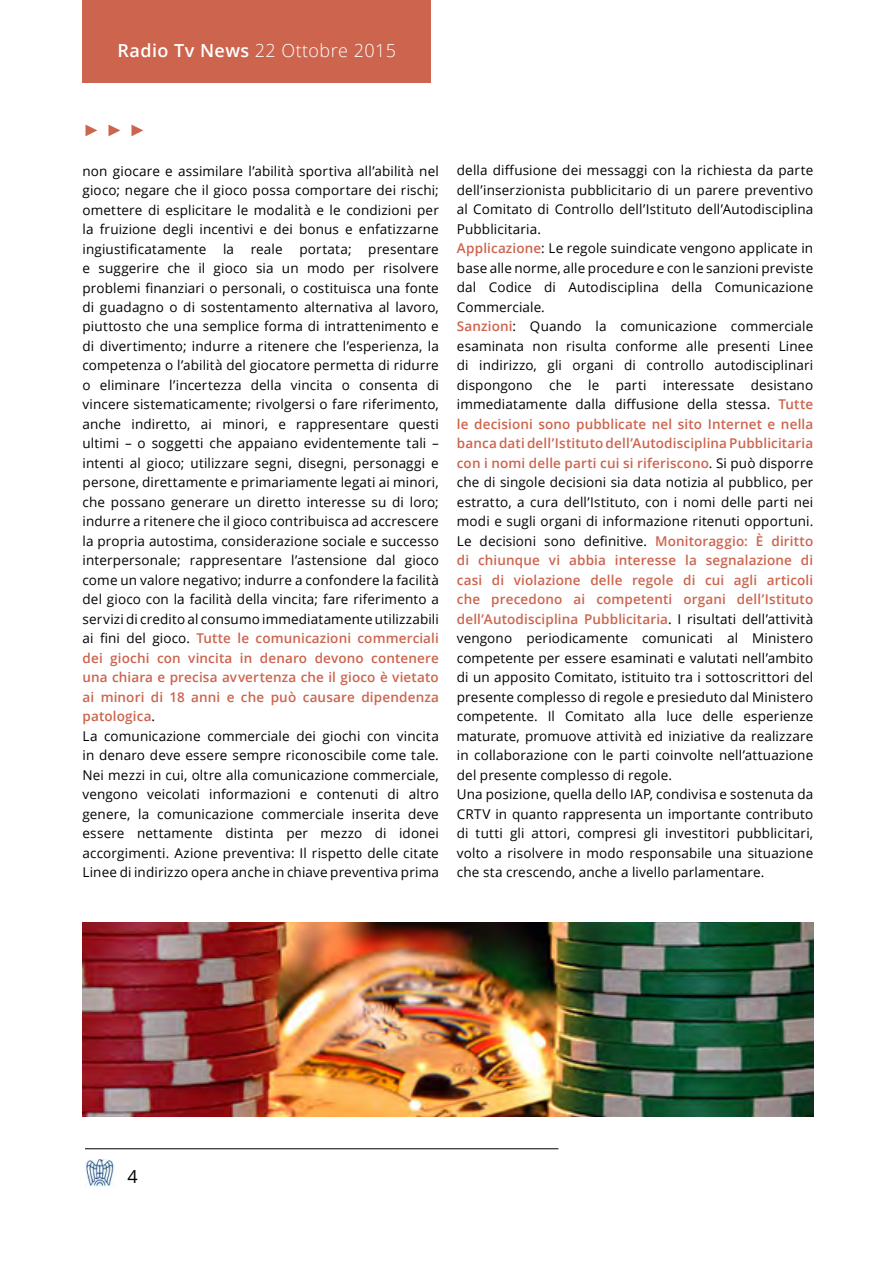
<style>
.page{position:relative;width:893px;height:1263px;background:#fff}
.page>*{position:absolute;margin:0;border:0;box-sizing:border-box;transform-origin:0 0}
.t1{font:300 18px "Open Sans";letter-spacing:.025em;color:#fff}
.t2{font:18px "Open Sans";color:#000}
.t3{font:13.5px/19.5px "Open Sans";letter-spacing:.01em;color:#000}
.s1{font-weight:600}
.s2{font-weight:600;color:#cc644e}
</style>
<div class="page">
<hr style="left:85px;top:1148px;width:473px;height:1px;background:#000">
<img style="left:85px;top:1159px;width:29px;height:28px">
<div style="left:83px;top:0;width:348px;height:83px;background:#cc644e"></div>
<svg style="left:86px;top:125px;width:11px;height:11px"></svg>
<svg style="left:109px;top:125px;width:11px;height:11px"></svg>
<svg style="left:131px;top:125px;width:12px;height:11px"></svg>
<img style="left:83px;top:923px;width:730px;height:193px">
<h1 class="t1" style="left:118px;top:38px;width:280px"><span class="s1">Radio Tv News</span> 22 Ottobre 2015</h1>
<p class="t3" style="left:83px;top:161px;width:358px">non giocare e assimilare l’abilità sportiva all’abilità nel gioco; negare che il gioco possa comportare dei rischi; omettere di esplicitare le modalità e le condizioni per la fruizione degli incentivi e dei bonus e enfatizzarne ingiustificatamente la reale portata; presentare e suggerire che il gioco sia un modo per risolvere problemi finanziari o personali, o costituisca una fonte di guadagno o di sostentamento alternativa al lavoro, piuttosto che una semplice forma di intrattenimento e di divertimento; indurre a ritenere che l’esperienza, la competenza o l’abilità del giocatore permetta di ridurre o eliminare l’incertezza della vincita o consenta di vincere sistematicamente; rivolgersi o fare riferimento, anche indiretto, ai minori, e rappresentare questi ultimi – o soggetti che appaiano evidentemente tali – intenti al gioco; utilizzare segni, disegni, personaggi e persone, direttamente e primariamente legati ai minori, che possano generare un diretto interesse su di loro; indurre a ritenere che il gioco contribuisca ad accrescere la propria autostima, considerazione sociale e successo interpersonale; rappresentare l’astensione dal gioco come un valore negativo; indurre a confondere la facilità del gioco con la facilità della vincita; fare riferimento a servizi di credito al consumo immediatamente utilizzabili ai fini del gioco. <span class="s2">Tutte le comunicazioni commerciali dei giochi con vincita in denaro devono contenere una chiara e precisa avvertenza che il gioco è vietato ai minori di 18 anni e che può causare dipendenza patologica</span>.<br>La comunicazione commerciale dei giochi con vincita in denaro deve essere sempre riconoscibile come tale.<br>Nei mezzi in cui, oltre alla comunicazione commerciale, vengono veicolati informazioni e contenuti di altro genere, la comunicazione commerciale inserita deve essere nettamente distinta per mezzo di idonei accorgimenti. Azione preventiva: Il rispetto delle citate Linee di indirizzo opera anche in chiave preventiva prima</p>
<p class="t3" style="left:457px;top:160px;width:358px">della diffusione dei messaggi con la richiesta da parte dell’inserzionista pubblicitario di un parere preventivo al Comitato di Controllo dell’Istituto dell’Autodisciplina Pubblicitaria.<br><span class="s2">Applicazione</span>: Le regole suindicate vengono applicate in base alle norme, alle procedure e con le sanzioni previste dal Codice di Autodisciplina della Comunicazione Commerciale.<br><span class="s2">Sanzioni</span>: Quando la comunicazione commerciale esaminata non risulta conforme alle presenti Linee di indirizzo, gli organi di controllo autodisciplinari dispongono che le parti interessate desistano immediatamente dalla diffusione della stessa. <span class="s2">Tutte le decisioni sono pubblicate nel sito Internet e nella banca dati dell’Istituto dell’Autodisciplina Pubblicitaria con i nomi delle parti cui si riferiscono</span>. Si può disporre che di singole decisioni sia data notizia al pubblico, per estratto, a cura dell’Istituto, con i nomi delle parti nei modi e sugli organi di informazione ritenuti opportuni.<br>Le decisioni sono definitive. <span class="s2">Monitoraggio: È diritto di chiunque vi abbia interesse la segnalazione di casi di violazione delle regole di cui agli articoli che precedono ai competenti organi dell’Istituto dell’Autodisciplina Pubblicitaria</span>. I risultati dell’attività vengono periodicamente comunicati al Ministero competente per essere esaminati e valutati nell’ambito di un apposito Comitato, istituito tra i sottoscrittori del presente complesso di regole e presieduto dal Ministero competente. Il Comitato alla luce delle esperienze maturate, promuove attività ed iniziative da realizzare in collaborazione con le parti coinvolte nell’attuazione del presente complesso di regole.<br>Una posizione, quella dello IAP, condivisa e sostenuta da CRTV in quanto rappresenta un importante contributo di tutti gli attori, compresi gli investitori pubblicitari, volto a risolvere in modo responsabile una situazione che sta crescendo, anche a livello parlamentare.</p>
<h1 class="t2" style="left:128px;top:1164px;width:12px">4</h1>
</div>
